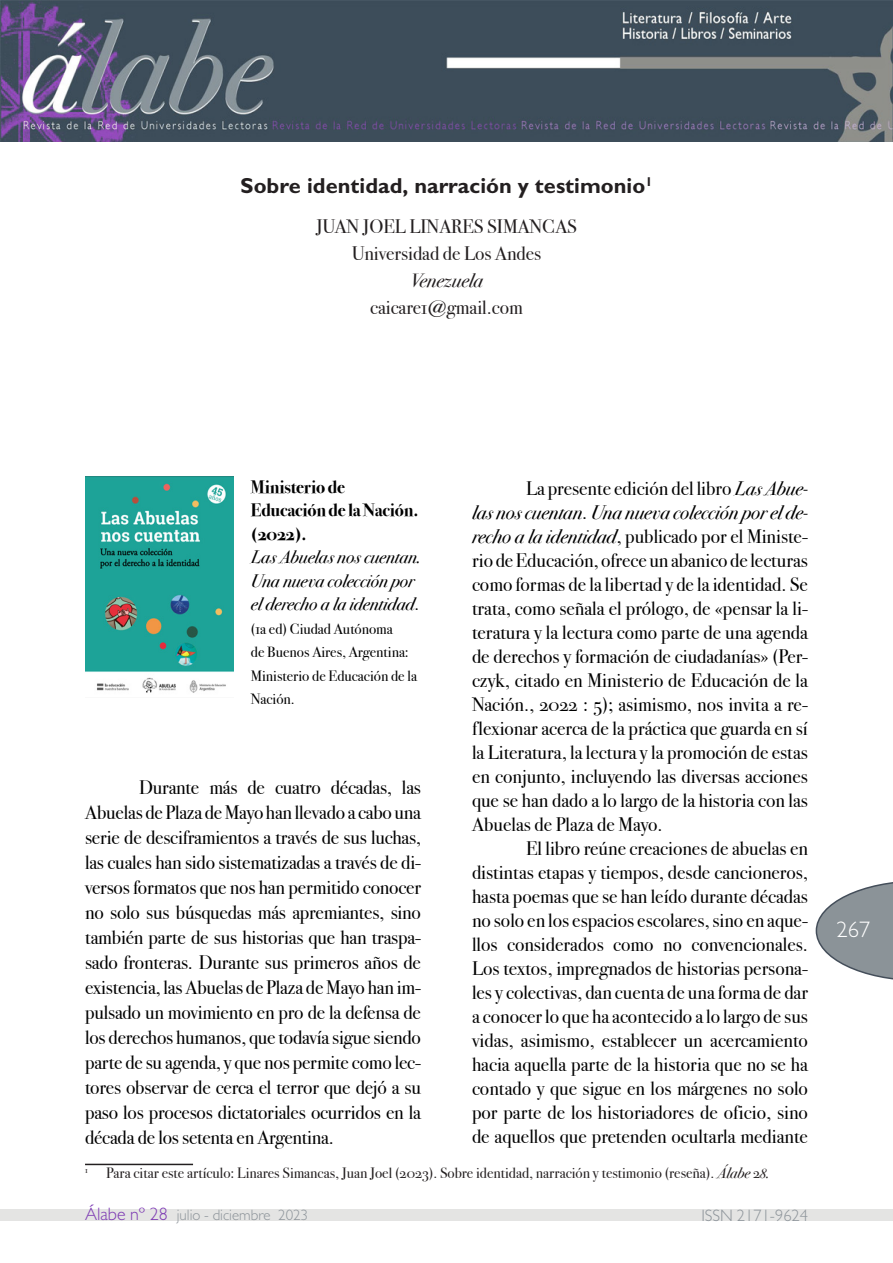
<style>
.page{position:relative;width:893px;height:1263px;background:#fff}
.page>*{position:absolute;margin:0;border:0;box-sizing:border-box;transform-origin:0 0}
.t1{font:300 22.5px "Gill Sans";color:#fff}
.TITULO{font:700 21.75px "Gill Sans";color:#231f20}
.TEXTO{font:19.5px/24px "Bodoni Svty Two OSITCTT Book";color:#000;text-align:justify}
.AUTOR{font:19.5px "Bodoni Svty Two OSITCTT Book";color:#231f20}
.UNIVERSIDAD{font:19.5px "Bodoni Svty Two OSITCTT Book";color:#231f20}
.CORREO{font:19.5px "Bodoni Svty Two OSITCTT Book";color:#231f20}
.PAIS{font:19.5px "Bodoni Svty Two OSITCTT Book It";color:#231f20}
.RESEÑAS{font:18px/23.5px "Bodoni Svty Two OSITCTT Book It";color:#000}
.RESEÑAS-2{font:18px/23.5px "Bodoni Svty Two OSITCTT Bold";letter-spacing:-.01em;color:#000}
.t2{font:300 16.5px "Gill Sans";color:#8d949a}
.NOTAS{font:15px "Bodoni Svty Two OSITCTT Book";color:#231f20}
.RESEÑAS-3{font:15px/23.5px "Bodoni Svty Two OSITCTT Book";color:#000}
.t3{font:300 15px "Gill Sans";color:#8d949a}
.s1{font-family:"Bodoni Svty Two OSITCTT Book"}
.s2{font-family:"Bodoni Svty Two OSITCTT Book It"}
.s3{font-family:"Bodoni Svty Two ITCTT";font-style:italic}
.s4{font-size:18px;color:#7d3ab3}
</style>
<div class="page">
<svg style="left:816px;top:882px;width:77px;height:98px"></svg>
<img style="left:0;top:0;width:893px;height:141px">
<div style="left:0;top:1210px;width:893px;height:11px;background:#e4e4e3"></div>
<hr style="left:85px;top:1164px;width:108px;height:1px;background:#231f20">
<img style="left:85px;top:476px;width:149px;height:217px">
<p class="TITULO" style="left:241px;top:173px;width:413px">Sobre identidad, narración y testimonio<sup>1</sup></p>
<p class="AUTOR" style="left:316px;top:215px;width:262px">JUAN JOEL LINARES SIMANCAS</p>
<p class="UNIVERSIDAD" style="left:352px;top:242px;width:191px">Universidad de Los Andes</p>
<p class="PAIS" style="left:410px;top:269px;width:74px">Venezuela</p>
<p class="CORREO" style="left:370px;top:296px;width:154px">caicare1@gmail.com</p>
<p class="RESEÑAS-2" style="left:251px;top:475px;width:169px">Ministerio de<br>Educación de la Nación. (2022).</p>
<p class="RESEÑAS" style="left:251px;top:546px;width:172px">Las Abuelas nos cuentan.<br>Una nueva colección por el derecho a la identidad<span class="s1">.</span></p>
<p class="RESEÑAS-3" style="left:251px;top:617px;width:168px">(1a ed) Ciudad Autónoma<br>de Buenos Aires, Argentina:<br>Ministerio de Educación de la<br>Nación.</p>
<p class="TEXTO" style="left:85px;top:775px;width:337px;line-height:25px;text-indent:54px">Durante más de cuatro décadas, las Abuelas de Plaza de Mayo han llevado a cabo una serie de desciframientos a través de sus luchas, las cuales han sido sistematizadas a través de di&shy;versos formatos que nos han permitido conocer no solo sus búsquedas más apremiantes, sino también parte de sus historias que han traspa&shy;sado fronteras. Durante sus primeros años de existencia, las Abuelas de Plaza de Mayo han im&shy;pulsado un movimiento en pro de la defensa de los derechos humanos, que todavía sigue siendo parte de su agenda, y que nos permite como lec&shy;tores observar de cerca el terror que dejó a su paso los procesos dictatoriales ocurridos en la década de los setenta en Argentina.</p>
<p class="TEXTO" style="left:472px;top:476px;width:337px;text-indent:54px">La presente edición del libro <span class="s2">Las Abue&shy;las nos cuentan</span>. <span class="s2">Una nueva colección por el de&shy;recho a la identidad</span>, publicado por el Ministe&shy;rio de Educación, ofrece un abanico de lecturas como formas de la libertad y de la identidad. Se trata, como señala el prólogo, de «pensar la li&shy;teratura y la lectura como parte de una agenda de derechos y formación de ciudadanías» (Per&shy;czyk, citado en Ministerio de Educación de la Nación., 2022 : 5); asimismo, nos invita a re&shy;flexionar acerca de la práctica que guarda en sí la Literatura, la lectura y la promoción de estas en conjunto, incluyendo las diversas acciones que se han dado a lo largo de la historia con las Abuelas de Plaza de Mayo.</p>
<p class="TEXTO" style="left:472px;top:836px;width:337px;text-indent:54px">El libro reúne creaciones de abuelas en distintas etapas y tiempos, desde cancioneros, hasta poemas que se han leído durante décadas no solo en los espacios escolares, sino en aque&shy;llos considerados como no convencionales.<br>Los textos, impregnados de historias persona&shy;les y colectivas, dan cuenta de una forma de dar a conocer lo que ha acontecido a lo largo de sus vidas, asimismo, establecer un acercamiento hacia aquella parte de la historia que no se ha contado y que sigue en los márgenes no solo por parte de los historiadores de oficio, sino de aquellos que pretenden ocultarla mediante</p>
<p class="NOTAS" style="left:85px;top:1164px;width:686px"><sup>1</sup> Para citar este artículo: Linares Simancas, Juan Joel (2023). Sobre identidad, narración y testimonio (reseña). <span class="s3">Álabe</span> 2<span class="s2">8.</span></p>
<p class="t3" style="left:85px;top:1206px;width:225px"><span class="s4">Álabe nº 28</span> julio - diciembre 2023</p>
<p class="t2" style="left:701px;top:1205px;width:108px">ISSN 2171-9624</p>
<p class="t1" style="left:837px;top:916px;width:35px">267</p>
</div>
